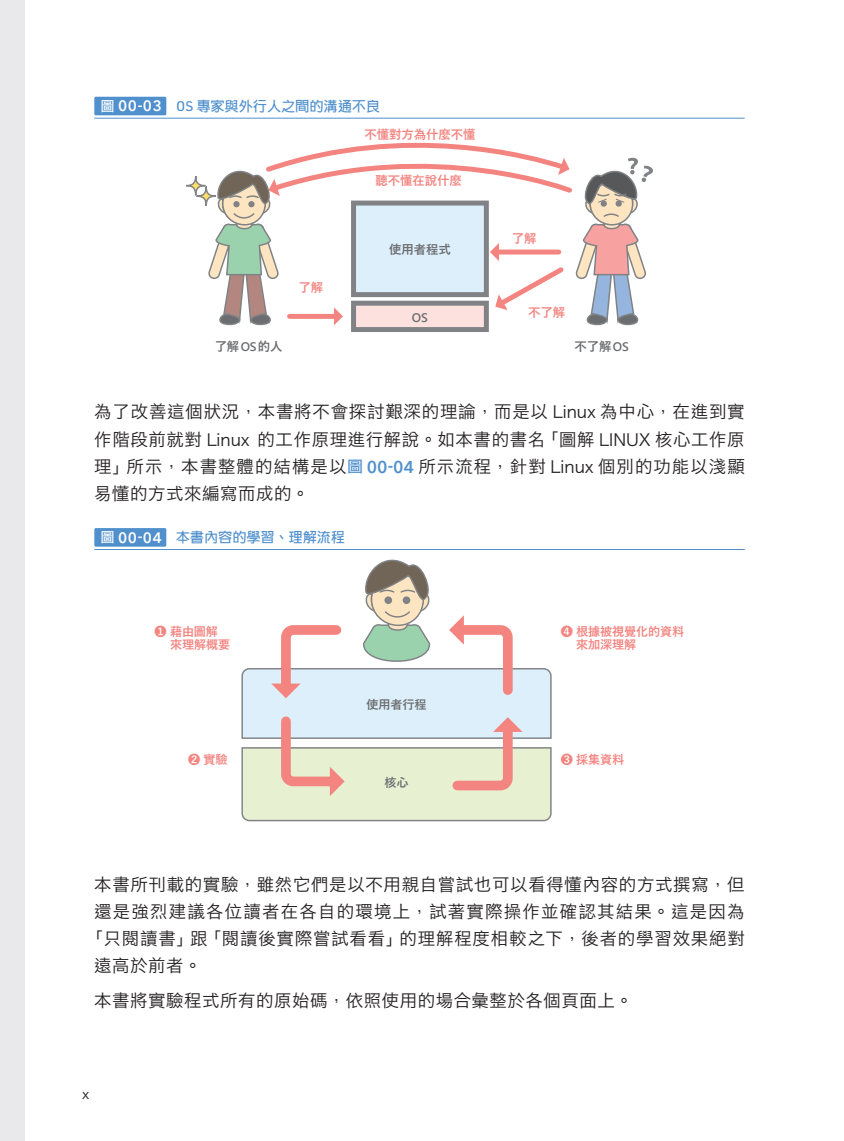
<style>
.page{position:relative;width:844px;height:1141px;background:#fff}
.page>*{position:absolute;margin:0;border:0;box-sizing:border-box;transform-origin:0 0}
.t1{font:17.32px/27.3px "Hiragino Sans CNS W3";letter-spacing:.04em;color:#231f20;text-align:justify}
.t2{font:17.32px "Hiragino Sans CNS W3";letter-spacing:.075em;color:#231f20}
.t3{font:14.88px "Avenir Next";color:#231f20}
.t4{font:13.65px "DFUD Gothic TC1 W6";letter-spacing:.035em;color:#5090cc}
.t5{font:700 12.42px "Yu Gothic UI";letter-spacing:-.01em;color:#f38480}
.t6{font:700 12.42px "Yu Gothic UI";letter-spacing:-.01em;color:#6c6d70}
.t7{font:700 12.08px/13.3px "Yu Gothic UI";letter-spacing:-.01em;color:#f38480}
.t8{font:700 12.08px "Yu Gothic UI";letter-spacing:-.01em;color:#6c6d70}
.s1{font-family:"Li Hei Pro";color:#fff}
.s2{font-family:"Avenir Next W1 G";font-weight:600;font-size:15.05px;color:#fff}
.s3{font-family:"URWDIN";font-weight:500}
.s4{font-family:"Hira Kaku Pro N W3";font-size:16.45px}
.s5{font-family:"Li Hei Pro";font-size:15.58px;color:#5090cc}
.s6{font-family:"Avenir Next W1 G";font-weight:600;font-size:16.97px;color:#5090cc}
</style>
<div class="page">
<div style="left:0;top:0;width:25px;height:1141px;background:#e9e9eb"></div>
<div style="left:94px;top:97px;width:72px;height:18px;background:#5090cc"></div>
<hr style="left:94px;top:118px;width:650px;height:1px;background:#5090cc">
<div style="left:94px;top:528px;width:72px;height:19px;background:#5090cc"></div>
<hr style="left:94px;top:549px;width:650px;height:1px;background:#5090cc">
<svg style="left:186px;top:176px;width:19px;height:19px"></svg>
<div style="left:186px;top:175px;width:20px;height:21px;border:1px solid #808285;border-radius:50%"></div>
<svg style="left:196px;top:186px;width:20px;height:20px"></svg>
<div style="left:196px;top:186px;width:20px;height:21px;border:1px solid #808285;border-radius:50%"></div>
<div style="left:351px;top:301px;width:137px;height:31px;border:5px solid #808285"></div>
<svg style="left:208px;top:142px;width:444px;height:184px"></svg>
<svg style="left:241px;top:560px;width:311px;height:261px"></svg>
<p class="t4" style="left:101px;top:98px;width:280px"><span class="s1">圖</span> <span class="s2">00-03</span> <span class="s3">OS</span> 專家與外行人之間的溝通不良</p>
<p class="t5" style="left:364px;top:128px;width:112px">不懂對方為什麼不懂</p>
<p class="t5" style="left:298px;top:280px;width:26px">了解</p>
<p class="t6" style="left:215px;top:339px;width:69px">了解OS的人</p>
<p class="t5" style="left:375px;top:173px;width:88px">聽不懂在說什麼</p>
<p class="t6" style="left:389px;top:242px;width:63px">使用者程式</p>
<p class="t6" style="left:412px;top:310px;width:17px">OS</p>
<p class="t5" style="left:512px;top:231px;width:26px">了解</p>
<p class="t5" style="left:528px;top:306px;width:38px">不了解</p>
<p class="t6" style="left:574px;top:339px;width:56px">不了解OS</p>
<p class="t1" style="left:94px;top:397px;width:651px">為了改善這個狀況，本書將不會探討艱深的理論，而是以 <span class="s4">Linux</span> 為中心，在進到實作階段前就對 <span class="s4">Linux</span> 的工作原理進行解說。如本書的書名「圖解 <span class="s4">LINUX</span> 核心工作原理」所示，本書整體的結構是以<span class="s5">圖</span> <span class="s6">00-04</span> 所示流程，針對 <span class="s4">Linux</span> 個別的功能以淺顯易懂的方式來編寫而成的。</p>
<p class="t4" style="left:101px;top:529px;width:245px"><span class="s1">圖</span> <span class="s2">00-04</span>　本書內容的學習、理解流程</p>
<p class="t7" style="left:155px;top:625px;width:77px">❶ 藉由圖解　 來理解概要</p>
<p class="t8" style="left:366px;top:698px;width:62px">使用者行程</p>
<p class="t7" style="left:560px;top:625px;width:125px">❹ 根據被視覺化的資料　 來加深理解</p>
<p class="t7" style="left:188px;top:753px;width:41px">❷ 實驗</p>
<p class="t7" style="left:560px;top:753px;width:65px">❸ 採集資料</p>
<p class="t8" style="left:384px;top:775px;width:26px">核心</p>
<p class="t1" style="left:94px;top:869px;width:651px">本書所刊載的實驗，雖然它們是以不用親自嘗試也可以看得懂內容的方式撰寫，但</p>
<p class="t2" style="left:94px;top:898px;width:651px">還是強烈建議各位讀者在各自的環境上，試著實際操作並確認其結果。這是因為</p>
<p class="t1" style="left:86px;top:924px;width:660px">「只閱讀書」跟「閱讀後實際嘗試看看」的理解程度相較之下，後者的學習效果絕對</p>
<p class="t1" style="left:94px;top:951px;width:109px">遠高於前者。</p>
<p class="t1" style="left:94px;top:986px;width:539px">本書將實驗程式所有的原始碼，依照使用的場合彙整於各個頁面上。</p>
<p class="t3" style="left:82px;top:1081px;width:9px">x</p>
</div>
